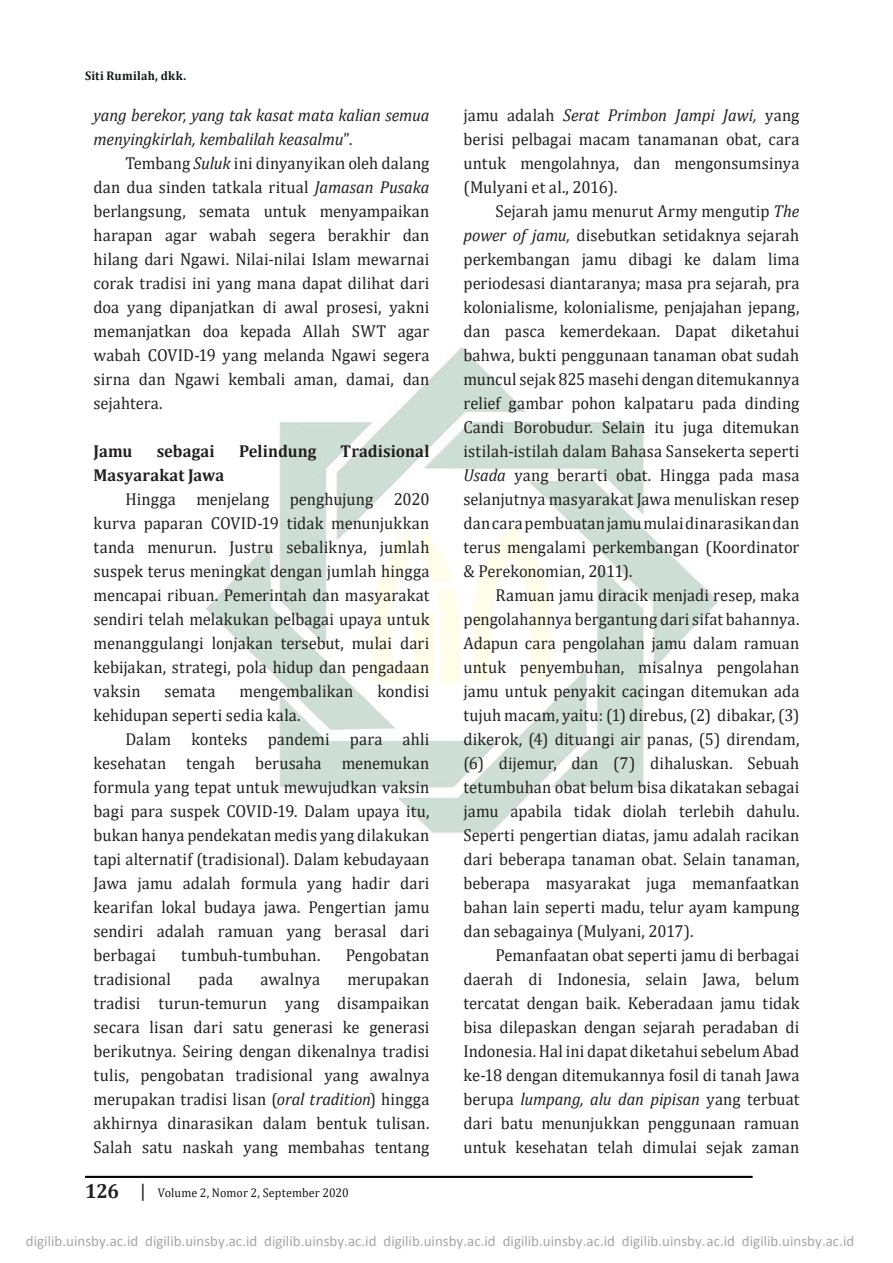
<style>
.page{position:relative;width:893px;height:1263px;background:#fff}
.page>*{position:absolute;margin:0;border:0;box-sizing:border-box;transform-origin:0 0}
.t1{font:17.4px/24px "Cambria";letter-spacing:.005em;color:#231f20;text-align:justify;scale:.95 1}
.t2{font:italic 17.4px/24px "Cambria";letter-spacing:-.01em;color:#231f20;scale:.95 1}
.t3{font:700 17.4px "Cambria";letter-spacing:.01em;color:#231f20;scale:.95 1}
.t4{font:15px "Calibri";color:#a6a6a6}
.t5{font:12.6px "Cambria";letter-spacing:.005em;color:#15181c;scale:.95 1}
.t6{font:700 12.6px "Cambria";letter-spacing:.025em;color:#15181c;scale:.95 1}
.s1{font-style:normal}
.s2{font-style:italic}
.s3{font-weight:700;font-size:20.4px;color:#231f20}
.s4{font-size:18.9px}
</style>
<div class="page">
<img style="left:206px;top:347px;width:512px;height:486px">
<hr style="left:85px;top:1176px;width:668px;height:2px;background:#020205">
<p class="t6" style="left:85px;top:66px;width:108px">Siti Rumilah, dkk.</p>
<p class="t2" style="left:94px;top:103px;width:355px">yang berekor, yang tak kasat mata kalian semua menyingkirlah, kembalilah keasalmu<span class="s1">”.</span></p>
<p class="t1" style="left:94px;top:151px;width:355px;text-indent:32px">Tembang <span class="s2">Suluk</span> ini dinyanyikan oleh dalang dan dua sinden tatkala ritual <span class="s2">Jamasan Pusaka </span>berlangsung, semata untuk menyampaikan harapan agar wabah segera berakhir dan hilang dari Ngawi. Nilai-nilai Islam mewarnai corak tradisi ini yang mana dapat dilihat dari doa yang dipanjatkan di awal prosesi, yakni memanjatkan doa kepada Allah SWT agar wabah COVID-19 yang melanda Ngawi segera sirna dan Ngawi kembali aman, damai, dan sejahtera.</p>
<p class="t3" style="left:94px;top:439px;width:42px">Jamu</p>
<p class="t3" style="left:157px;top:439px;width:63px">sebagai</p>
<p class="t3" style="left:239px;top:439px;width:83px">Pelindung</p>
<p class="t3" style="left:341px;top:439px;width:95px">Tradisional</p>
<p class="t3" style="left:94px;top:463px;width:139px">Masyarakat Jawa</p>
<p class="t1" style="left:94px;top:487px;width:355px;text-indent:32px">Hingga menjelang penghujung 2020 kurva paparan COVID-19 tidak menunjukkan tanda menurun. Justru sebaliknya, jumlah suspek terus meningkat dengan jumlah hingga mencapai ribuan. Pemerintah dan masyarakat sendiri telah melakukan pelbagai upaya untuk menanggulangi lonjakan tersebut, mulai dari kebijakan, strategi, pola hidup dan pengadaan vaksin</p>
<p class="t1" style="left:165px;top:679px;width:55px">semata</p>
<p class="t1" style="left:240px;top:679px;width:121px">mengembalikan</p>
<p class="t1" style="left:377px;top:679px;width:56px">kondisi</p>
<p class="t1" style="left:94px;top:703px;width:220px">kehidupan seperti sedia kala.</p>
<p class="t1" style="left:125px;top:727px;width:322px">Dalam konteks pandemi para ahli</p>
<p class="t1" style="left:94px;top:751px;width:355px">kesehatan tengah berusaha menemukan</p>
<p class="t1" style="left:94px;top:775px;width:355px">formula yang tepat untuk mewujudkan vaksin</p>
<p class="t1" style="left:94px;top:799px;width:355px">bagi para suspek COVID-19. Dalam upaya itu,</p>
<p class="t1" style="left:94px;top:823px;width:355px">bukan hanya pendekatan medis yang dilakukan</p>
<p class="t1" style="left:94px;top:847px;width:355px">tapi alternatif (tradisional). Dalam kebudayaan</p>
<p class="t1" style="left:94px;top:871px;width:355px">Jawa jamu adalah formula yang hadir dari</p>
<p class="t1" style="left:94px;top:895px;width:355px">kearifan lokal budaya jawa. Pengertian jamu</p>
<p class="t1" style="left:94px;top:919px;width:355px">sendiri adalah ramuan yang berasal dari</p>
<p class="t1" style="left:94px;top:943px;width:67px">berbagai</p>
<p class="t1" style="left:181px;top:943px;width:148px">tumbuh-tumbuhan.</p>
<p class="t1" style="left:346px;top:943px;width:90px">Pengobatan</p>
<p class="t1" style="left:94px;top:967px;width:83px">tradisional</p>
<p class="t1" style="left:199px;top:967px;width:38px">pada</p>
<p class="t1" style="left:261px;top:967px;width:64px">awalnya</p>
<p class="t1" style="left:94px;top:967px;width:355px;text-indent:254px">merupakan tradisi turun-temurun yang disampaikan secara lisan dari satu generasi ke generasi berikutnya. Seiring dengan dikenalnya tradisi tulis, pengobatan tradisional yang awalnya merupakan tradisi lisan (<span class="s2">oral tradition</span>) hingga akhirnya dinarasikan dalam bentuk tulisan.<br>Salah satu naskah yang membahas tentang</p>
<p class="t5" style="left:85px;top:1185px;width:279px"><span class="s3">126</span> <span class="s4">|</span> Volume 2, Nomor 2, September 2020</p>
<p class="t1" style="left:463px;top:103px;width:355px">jamu adalah <span class="s2">Serat Primbon Jampi Jawi,</span> yang berisi pelbagai macam tanamanan obat, cara untuk mengolahnya, dan mengonsumsinya (Mulyani et al., 2016).</p>
<p class="t1" style="left:463px;top:199px;width:355px;text-indent:32px">Sejarah jamu menurut Army mengutip <span class="s2">The power of jamu,</span> disebutkan setidaknya sejarah perkembangan jamu dibagi ke dalam lima periodesasi diantaranya; masa pra sejarah, pra kolonialisme, kolonialisme, penjajahan jepang, dan pasca kemerdekaan. Dapat diketahui bahwa, bukti penggunaan tanaman obat sudah muncul sejak 825 masehi dengan ditemukannya relief gambar pohon kalpataru pada dinding Candi Borobudur. Selain itu juga ditemukan istilah-istilah dalam Bahasa Sansekerta seperti <span class="s2">Usada</span> yang berarti obat. Hingga pada masa selanjutnya masyarakat Jawa menuliskan resep dan cara pembuatan jamu mulai dinarasikan dan terus mengalami perkembangan (Koordinator &amp; Perekonomian, 2011).</p>
<p class="t1" style="left:463px;top:583px;width:355px;text-indent:32px">Ramuan jamu diracik menjadi resep, maka pengolahannya bergantung dari sifat bahannya.<br>Adapun cara pengolahan jamu dalam ramuan untuk penyembuhan, misalnya pengolahan jamu untuk penyakit cacingan ditemukan ada tujuh macam, yaitu: (1) direbus, (2) dibakar, (3) dikerok, (4) dituangi air panas, (5) direndam, (6) dijemur, dan (7) dihaluskan. Sebuah tetumbuhan obat belum bisa dikatakan sebagai jamu apabila tidak diolah terlebih dahulu.<br>Seperti pengertian diatas, jamu adalah racikan dari beberapa tanaman obat. Selain tanaman, beberapa masyarakat juga memanfaatkan bahan lain seperti madu, telur ayam kampung dan sebagainya (Mulyani, 2017).</p>
<p class="t1" style="left:463px;top:943px;width:355px;text-indent:32px">Pemanfaatan obat seperti jamu di berbagai daerah di Indonesia, selain Jawa, belum tercatat dengan baik. Keberadaan jamu tidak bisa dilepaskan dengan sejarah peradaban di Indonesia. Hal ini dapat diketahui sebelum Abad ke-18 dengan ditemukannya fosil di tanah Jawa berupa <span class="s2">lumpang, alu dan pipisan</span> yang terbuat dari batu menunjukkan penggunaan ramuan untuk kesehatan telah dimulai sejak zaman</p>
<p class="t4" style="left:26px;top:1235px;width:830px">digilib.uinsby.ac.id digilib.uinsby.ac.id digilib.uinsby.ac.id digilib.uinsby.ac.id digilib.uinsby.ac.id digilib.uinsby.ac.id digilib.uinsby.ac.id</p>
</div>
